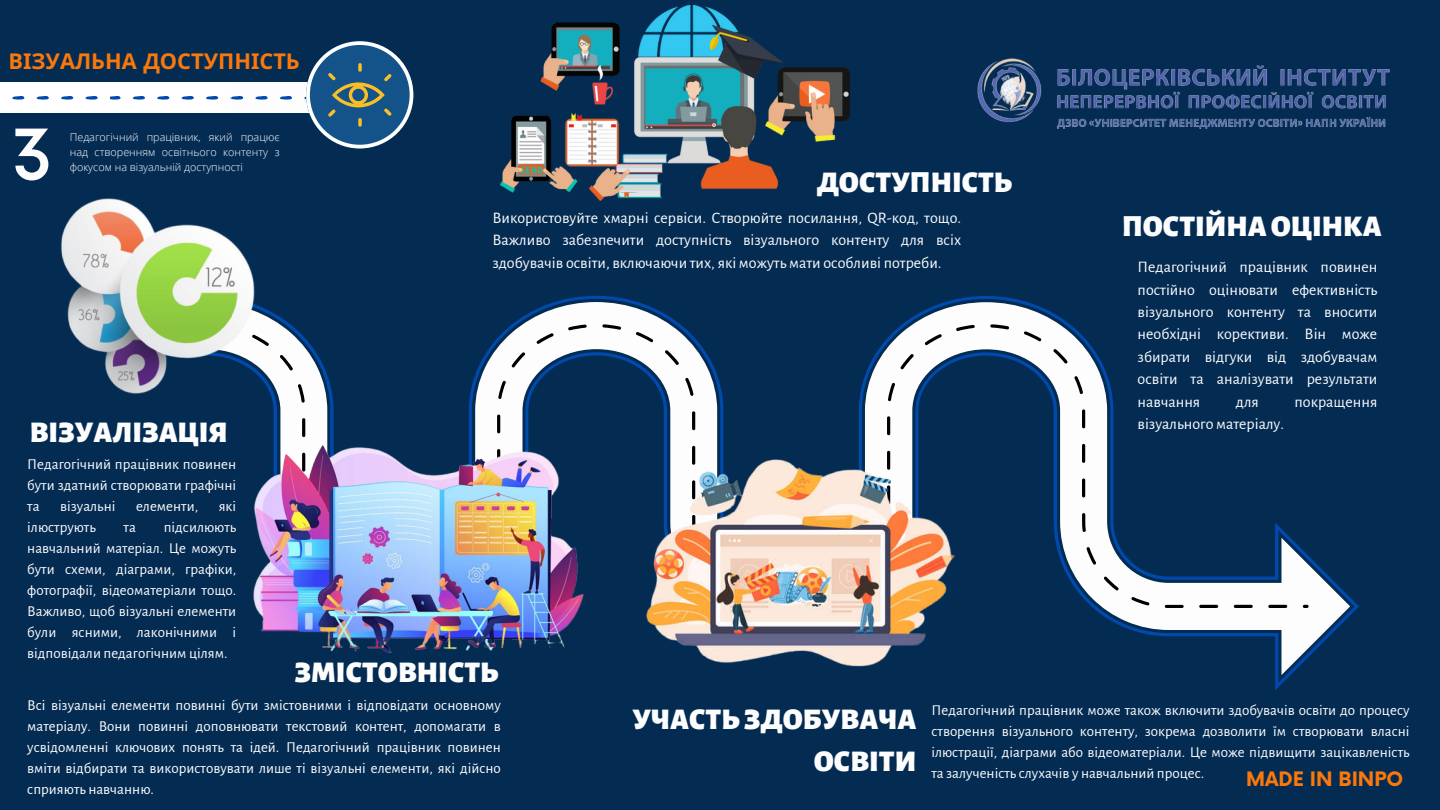
<style>
.page{position:relative;width:1440px;height:810px;background:#042c53}
.page>*{position:absolute;margin:0;border:0;box-sizing:border-box;transform-origin:0 0}
.t1{font:500 68.3px "Now";color:#fdfdfe}
.t2{font:900 30.2px "Alegreya Sans";color:#fdfdfe}
.t3{font:700 21.8px "Noto Sans";color:#fb780a}
.t4{font:700 19.4px "Now";color:#fb780a}
.t5{font:16.1px/22.4px "Alegreya Sans";color:#fdfdfe;text-align:justify}
.t6{font:15.1px/21px "Alegreya Sans";color:#fdfdfe;text-align:justify}
.t7{font:15.1px/21px "Alegreya Sans";color:#fff;text-align:justify}
.t8{font:300 10.8px/15px "Open Sans";color:#fdfdfe;text-align:justify}
</style>
<div class="page">
<svg style="left:261px;top:302px;width:1020px;height:328px"></svg>
<svg style="left:1281px;top:556px;width:69px;height:119px"></svg>
<svg style="left:261px;top:324px;width:1048px;height:284px"></svg>
<img style="left:977px;top:58px;width:413px;height:71px">
<svg style="left:0;top:41px;width:413px;height:107px"></svg>
<img style="left:61px;top:198px;width:200px;height:196px">
<img style="left:253px;top:426px;width:350px;height:227px">
<img style="left:500px;top:6px;width:349px;height:195px">
<img style="left:640px;top:456px;width:321px;height:211px">
<p class="t3" style="left:8px;top:45px;width:293px">ВІЗУАЛЬНА ДОСТУПНІСТЬ</p>
<p class="t1" style="left:11px;top:118px;width:43px">3</p>
<p class="t8" style="left:70px;top:129px;width:211px">Педагогічний працівник, який працює над створенням освітнього контенту з фокусом на візуальній доступності</p>
<p class="t2" style="left:30px;top:418px;width:200px">ВІЗУАЛІЗАЦІЯ</p>
<p class="t2" style="left:817px;top:167px;width:197px">ДОСТУПНІСТЬ</p>
<p class="t5" style="left:492px;top:207px;width:470px">Використовуйте хмарні сервіси. Створюйте посилання, QR-код, тощо.<br>Важливо забезпечити доступність візуального контенту для всіх здобувачів освіти, включаючи тих, які можуть мати особливі потреби.</p>
<p class="t6" style="left:27px;top:454px;width:210px">Педагогічний працівник повинен бути здатний створювати графічні та</p>
<p class="t6" style="left:60px;top:496px;width:57px">візуальні</p>
<p class="t6" style="left:136px;top:496px;width:64px">елементи,</p>
<p class="t6" style="left:219px;top:496px;width:19px">які</p>
<p class="t6" style="left:27px;top:517px;width:70px">ілюструють</p>
<p class="t6" style="left:124px;top:517px;width:14px">та</p>
<p class="t6" style="left:27px;top:517px;width:210px;text-indent:136px">підсилюють навчальний матеріал. Це можуть бути схеми, діаграми, графіки, фотографії, відеоматеріали тощо.<br>Важливо, щоб візуальні елементи були ясними, лаконічними і відповідали педагогічним цілям.</p>
<p class="t2" style="left:295px;top:657px;width:206px">ЗМІСТОВНІСТЬ</p>
<p class="t2" style="left:1122px;top:212px;width:261px">ПОСТІЙНАОЦІНКА</p>
<p class="t5" style="left:1138px;top:256px;width:241px">Педагогічний працівник повинен постійно оцінювати ефективність візуального контенту та вносити необхідні корективи. Він може збирати відгуки від здобувачам освіти та аналізувати результати навчання</p>
<p class="t5" style="left:1236px;top:391px;width:24px">для</p>
<p class="t5" style="left:1295px;top:391px;width:84px">покращення</p>
<p class="t5" style="left:1138px;top:413px;width:148px">візуального матеріалу.</p>
<p class="t7" style="left:27px;top:695px;width:475px">Всі візуальні елементи повинні бути змістовними і відповідати основному матеріалу. Вони повинні доповнювати текстовий контент, допомагати в усвідомленні ключових понять та ідей. Педагогічний працівник повинен вміти відбирати та використовувати лише ті візуальні елементи, які дійсно сприяють навчанню.</p>
<p class="t2" style="left:633px;top:705px;width:285px">УЧАСТЬЗДОБУВАЧА</p>
<p class="t2" style="left:814px;top:747px;width:104px">ОСВІТИ</p>
<p class="t6" style="left:931px;top:700px;width:480px">Педагогічний працівник може також включити здобувачів освіти до процесу створення візуального контенту, зокрема дозволити їм створювати власні ілюстрації, діаграми або відеоматеріали. Це може підвищити зацікавленість та залученість слухачів у навчальний процес.</p>
<p class="t4" style="left:1246px;top:769px;width:159px">MADE IN BINPO</p>
</div>
